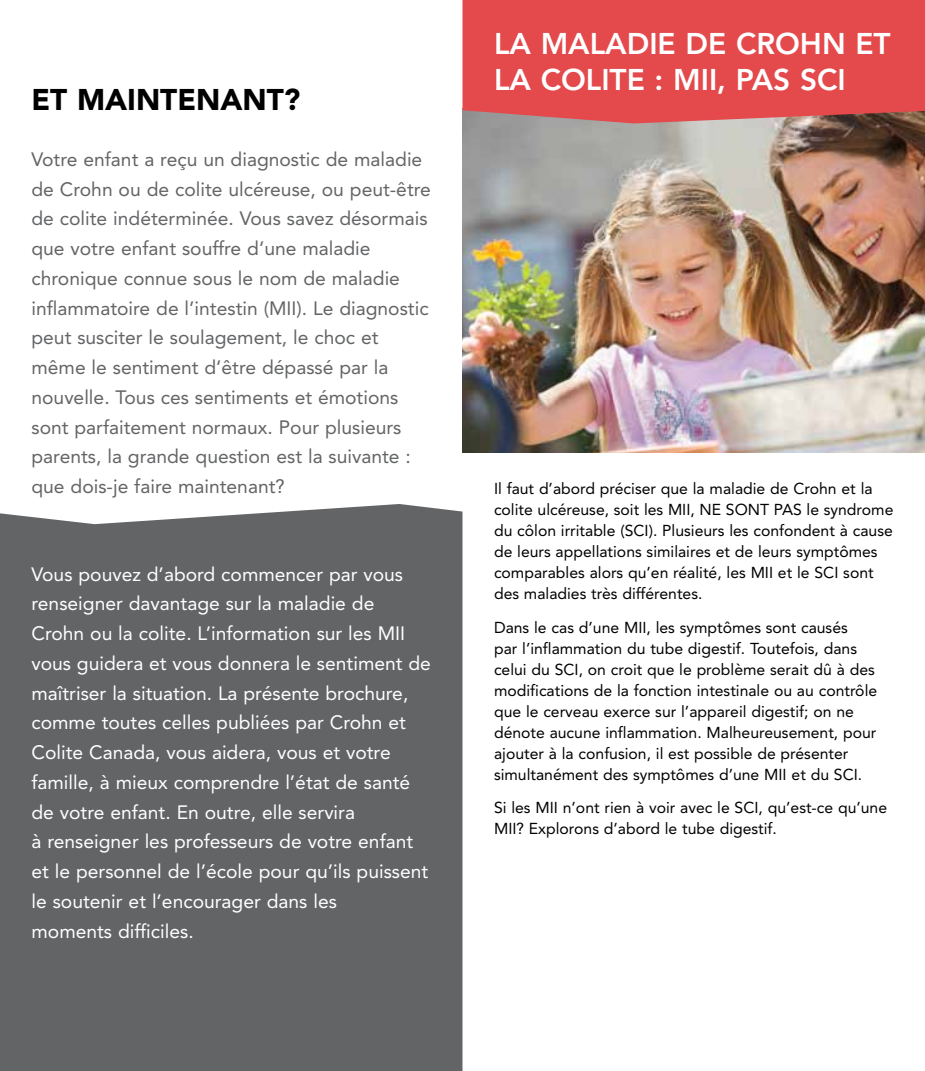
<style>
.page{position:relative;width:925px;height:1071px;background:#fff}
.page>*{position:absolute;margin:0;border:0;box-sizing:border-box;transform-origin:0 0}
.t1{font:800 29.75px/35.7px "Avenir LT Std";color:#fff}
.t2{font:900 29.75px "Avenir LT Std";color:#000}
.t3{font:19.25px/29.8px "Avenir LT Std";color:#fff}
.t4{font:19.25px/29.8px "Avenir LT Std";color:#636466}
.t5{font:15.75px/21px "Avenir LT Std";color:#000}
</style>
<div class="page">
<img style="left:462px;top:123px;width:462px;height:329px">
<div style="left:0;top:504px;width:462px;height:567px;background:#636466"></div>
<svg style="left:462px;top:0;width:462px;height:123px;background:#e04e4f"></svg>
<h1 class="t2" style="left:31px;top:82px;width:270px">ET MAINTENANT?</h1>
<p class="t4" style="left:31px;top:145px;width:401px">Votre enfant a reçu un diagnostic de maladie de Crohn ou de colite ulcéreuse, ou peut-être de colite indéterminée. Vous savez désormais que votre enfant souffre d’une maladie chronique connue sous le nom de maladie inflammatoire de l’intestin (MII). Le diagnostic peut susciter le soulagement, le choc et même le sentiment d’être dépassé par la nouvelle. Tous ces sentiments et émotions sont parfaitement normaux. Pour plusieurs parents, la grande question est la suivante : que dois-je faire maintenant?</p>
<p class="t3" style="left:31px;top:559px;width:401px">Vous pouvez d’abord commencer par vous renseigner davantage sur la maladie de Crohn ou la colite. L’information sur les MII vous guidera et vous donnera le sentiment de maîtriser la situation. La présente brochure, comme toutes celles publiées par Crohn et Colite Canada, vous aidera, vous et votre famille, à mieux comprendre l’état de santé de votre enfant. En outre, elle servira<br>à renseigner les professeurs de votre enfant et le personnel de l’école pour qu’ils puissent le soutenir et l’encourager dans les<br>moments difficiles.</p>
<h1 class="t1" style="left:494px;top:26px;width:398px">LA MALADIE DE CROHN ET<br>LA COLITE : MII, PAS SCI</h1>
<p class="t5" style="left:494px;top:479px;width:400px">Il faut d’abord préciser que la maladie de Crohn et la colite ulcéreuse, soit les MII, NE SONT PAS le syndrome du côlon irritable (SCI). Plusieurs les confondent à cause de leurs appellations similaires et de leurs symptômes comparables alors qu’en réalité, les MII et le SCI sont des maladies très différentes.</p>
<p class="t5" style="left:494px;top:617px;width:384px">Dans le cas d’une MII, les symptômes sont causés<br>par l’inflammation du tube digestif. Toutefois, dans celui du SCI, on croit que le problème serait dû à des modifications de la fonction intestinale ou au contrôle que le cerveau exerce sur l’appareil digestif; on ne dénote aucune inflammation. Malheureusement, pour ajouter à la confusion, il est possible de présenter simultanément des symptômes d’une MII et du SCI.</p>
<p class="t5" style="left:494px;top:797px;width:394px">Si les MII n’ont rien à voir avec le SCI, qu’est-ce qu’une<br>MII? Explorons d’abord le tube digestif.</p>
</div>
